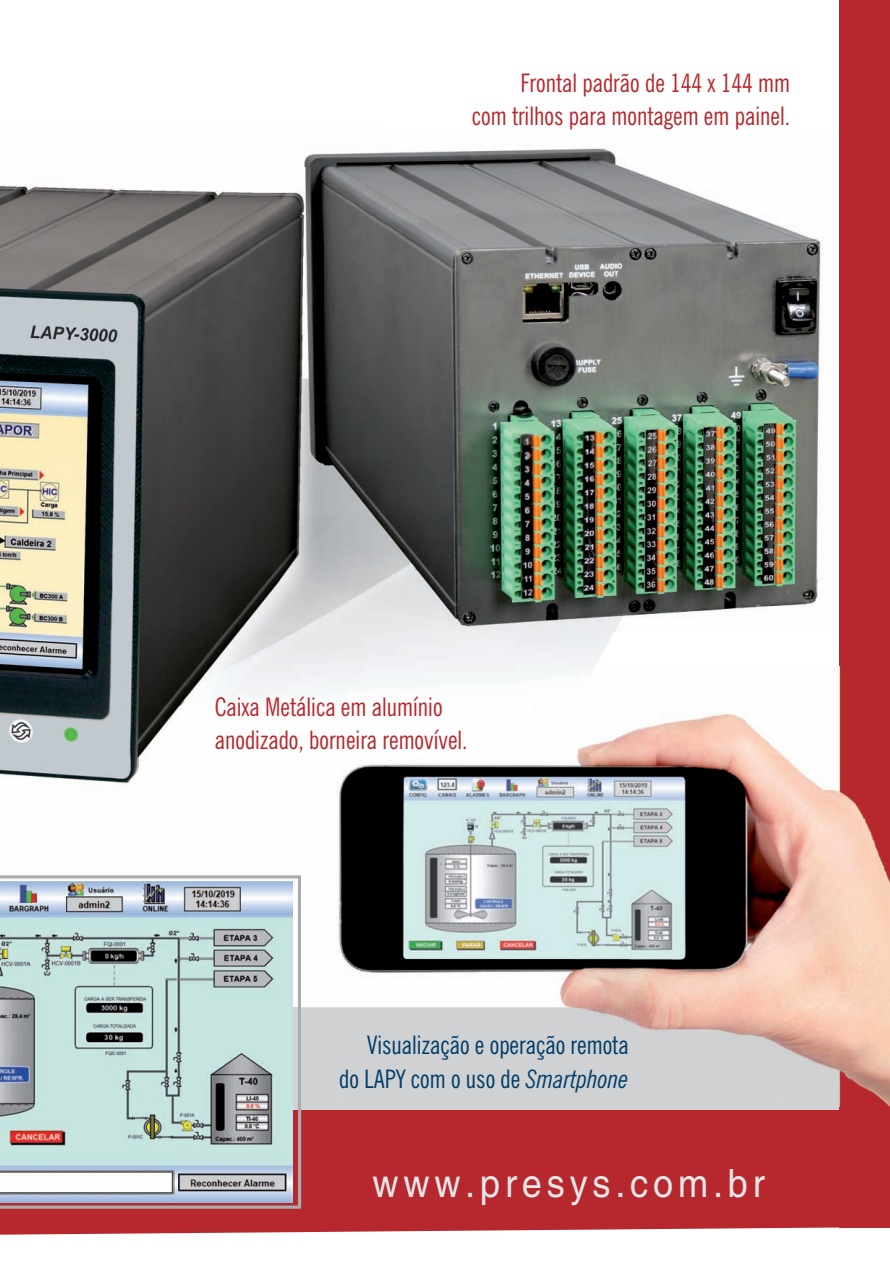
<style>
.page{position:relative;width:890px;height:1265px;background:#fff}
.page>*{position:absolute;margin:0;border:0;box-sizing:border-box;transform-origin:0 0}
.t1{font:39px "Helvetica";letter-spacing:.135em;color:#e6e7e9;scale:.93 1}
.t2{font:condensed 25.5px/33.6px "News Gothic BT";color:#b7282e;text-align:right}
.t3{font:condensed 25.5px/33.6px "News Gothic BT";color:#003d68;text-align:right}
.s1{font-style:italic}
</style>
<div class="page">
<div style="left:0;top:1109px;width:859px;height:125px;background:#b7282e"></div>
<div style="left:323px;top:631px;width:56px;height:35px;background:#eaebed"></div>
<div style="left:839px;top:0;width:50px;height:1227px;background:#b7282e"></div>
<svg style="left:0;top:875px;width:301px;height:333px"></svg>
<img style="left:301px;top:666px;width:588px;height:440px">
<img style="left:0;top:881px;width:292px;height:321px">
<img style="left:304px;top:148px;width:519px;height:483px">
<img style="left:0;top:168px;width:323px;height:630px">
<p class="t2" style="left:471px;top:68px;width:320px">Frontal padrão de 144 x 144 mm<br>com trilhos para montagem em painel.</p>
<p class="t2" style="left:215px;top:692px;width:254px;text-align:left">Caixa Metálica em alumínio anodizado, borneira removível.</p>
<p class="t3" style="left:339px;top:1030px;width:291px">Visualização e operação remota<br>do LAPY com o uso de <span class="s1">Smartphone</span></p>
<h1 class="t1" style="left:372px;top:1168px;width:423px">www.presys.com.br</h1>
</div>
